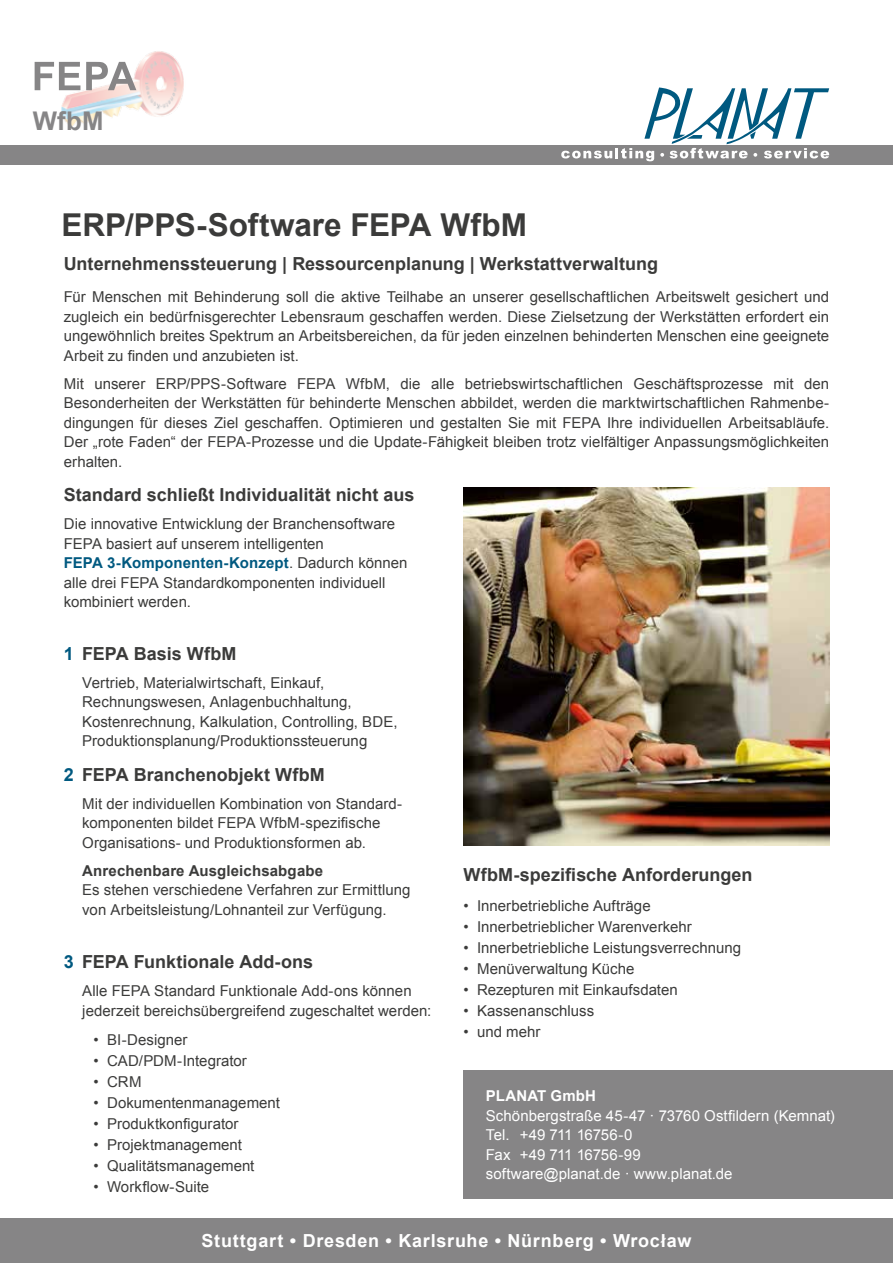
<style>
.page{position:relative;width:893px;height:1263px;background:#fff}
.page>*{position:absolute;margin:0;border:0;box-sizing:border-box;transform-origin:0 0}
.t1{font:700 31.5px "Arial";letter-spacing:-.005em;color:#3b3b3a}
.t2{font:700 25.8px "Arial";color:#868586}
.t3{font:700 18px "Arial";color:#3b3b3a}
.t4{font:700 18px "Arial";letter-spacing:.04em;color:#fff}
.t5{font:700 18px "Arial";color:#005980}
.t6{font:15px/19.5px "Arial";color:#3b3b3a}
.t7{font:15px/19.5px "Arial";color:#fff}
.t8{font:700 15px "Arial";letter-spacing:.01em;color:#3b3b3a}
.t9{font:700 15px "Arial";letter-spacing:.01em;color:#fff}
.s1{font-weight:700;color:#005980}
.s2{color:#005980}
</style>
<div class="page">
<img style="left:59px;top:51px;width:125px;height:76px">
<div style="left:0;top:1218px;width:893px;height:45px;background:#868586"></div>
<svg style="left:35px;top:62px;width:101px;height:28px"></svg>
<div style="left:0;top:145px;width:893px;height:19px;background:#868586"></div>
<svg style="left:561px;top:87px;width:268px;height:74px"></svg>
<div style="left:463px;top:1070px;width:430px;height:129px;background:#868586"></div>
<img style="left:463px;top:488px;width:366px;height:357px">
<h2 class="t2" style="left:33px;top:104px;width:72px">WfbM</h2>
<h1 class="t1" style="left:62px;top:204px;width:467px">ERP/PPS-Software FEPA WfbM</h1>
<p class="t3" style="left:64px;top:252px;width:596px">Unternehmenssteuerung | Ressourcenplanung | Werkstattverwaltung</p>
<p class="t6" style="left:64px;top:287px;width:767px;text-align:justify">Für Menschen mit Behinderung soll die aktive Teilhabe an unserer gesellschaftlichen Arbeitswelt gesichert und zugleich ein bedürfnisgerechter Lebensraum geschaffen werden. Diese Zielsetzung der Werkstätten erfordert ein ungewöhnlich breites Spektrum an Arbeitsbereichen, da für jeden einzelnen behinderten Menschen eine geeignete Arbeit zu finden und anzubieten ist.</p>
<p class="t6" style="left:64px;top:374px;width:767px;text-align:justify">Mit unserer ERP/PPS-Software FEPA WfbM, die alle betriebswirtschaftlichen Geschäftsprozesse mit den Besonderheiten der Werkstätten für behinderte Menschen abbildet, werden die marktwirtschaftlichen Rahmenbe&shy;dingungen für dieses Ziel geschaffen. Optimieren und gestalten Sie mit FEPA Ihre individuellen Arbeitsabläufe.<br>Der „rote Faden“ der FEPA-Prozesse und die Update-Fähigkeit bleiben trotz vielfältiger Anpassungsmöglichkeiten erhalten.</p>
<p class="t3" style="left:64px;top:483px;width:352px">Standard schließt Individualität nicht aus</p>
<p class="t6" style="left:64px;top:514px;width:345px">Die innovative Entwicklung der Branchensoftware FEPA basiert auf unserem intelligenten<br><span class="s1">FEPA 3-Komponenten-Konzept</span>. Dadurch können alle drei FEPA Standardkomponenten individuell kombiniert werden.</p>
<p class="t3" style="left:82px;top:641px;width:156px">FEPA Basis WfbM</p>
<p class="t6" style="left:82px;top:673px;width:317px">Vertrieb, Materialwirtschaft, Einkauf, Rechnungswesen, Anlagenbuchhaltung, Kostenrechnung, Kalkulation, Controlling, BDE, Produktionsplanung/Produktionssteuerung</p>
<p class="t5" style="left:64px;top:641px;width:12px">1</p>
<p class="t3" style="left:64px;top:762px;width:263px"><span class="s2">2</span> FEPA Branchenobjekt WfbM</p>
<p class="t6" style="left:82px;top:794px;width:321px">Mit der individuellen Kombination von Standard&shy;komponenten bildet FEPA WfbM-spezifische<br>Organisations- und Produktionsformen ab.</p>
<p class="t8" style="left:82px;top:860px;width:242px">Anrechenbare Ausgleichsabgabe</p>
<p class="t6" style="left:82px;top:880px;width:330px">Es stehen verschiedene Verfahren zur Ermittlung von Arbeitsleistung/Lohnanteil zur Verfügung.</p>
<p class="t3" style="left:64px;top:950px;width:251px"><span class="s2">3</span> FEPA Funktionale Add-ons</p>
<p class="t6" style="left:82px;top:981px;width:350px">Alle FEPA Standard Funktionale Add-ons können jederzeit bereichsübergreifend zugeschaltet werden:</p>
<p class="t6" style="left:94px;top:1030px;width:96px">• BI-Designer</p>
<p class="t6" style="left:94px;top:1051px;width:155px">• CAD/PDM-Integrator</p>
<p class="t6" style="left:94px;top:1072px;width:49px">• CRM</p>
<p class="t6" style="left:94px;top:1093px;width:188px">• Dokumentenmanagement</p>
<p class="t6" style="left:94px;top:1114px;width:146px">• Produktkonfigurator</p>
<p class="t6" style="left:94px;top:1135px;width:150px">• Projektmanagement</p>
<p class="t6" style="left:94px;top:1156px;width:162px">• Qualitätsmanagement</p>
<p class="t6" style="left:94px;top:1177px;width:117px">• Workflow-Suite</p>
<p class="t3" style="left:463px;top:863px;width:291px">WfbM-spezifische Anforderungen</p>
<p class="t6" style="left:463px;top:896px;width:189px">• Innerbetriebliche Aufträge</p>
<p class="t6" style="left:463px;top:917px;width:230px">• Innerbetrieblicher Warenverkehr</p>
<p class="t6" style="left:463px;top:938px;width:279px">• Innerbetriebliche Leistungsverrechnung</p>
<p class="t6" style="left:463px;top:959px;width:173px">• Menüverwaltung Küche</p>
<p class="t6" style="left:463px;top:980px;width:216px">• Rezepturen mit Einkaufsdaten</p>
<p class="t6" style="left:463px;top:1001px;width:132px">• Kassenanschluss</p>
<p class="t6" style="left:463px;top:1022px;width:79px">• und mehr</p>
<p class="t9" style="left:486px;top:1086px;width:112px">PLANAT GmbH</p>
<p class="t7" style="left:486px;top:1106px;width:350px">Schönbergstraße 45-47 · 73760 Ostfildern (Kemnat)<br>Tel. +49 711 16756-0<br>Fax +49 711 16756-99<br>software@planat.de · www.planat.de</p>
<p class="t4" style="left:202px;top:1229px;width:491px">Stuttgart • Dresden • Karlsruhe • Nürnberg • Wrocław</p>
</div>
